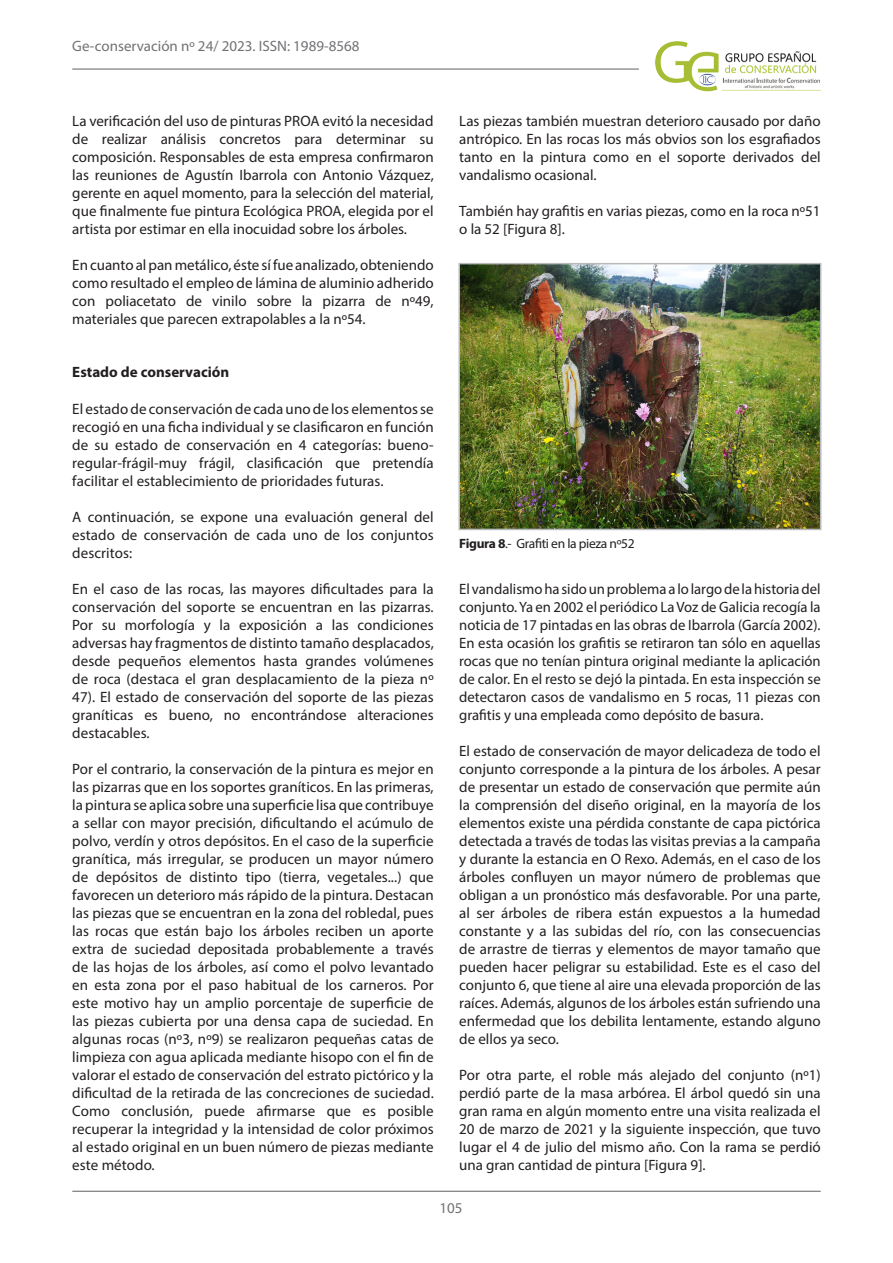
<style>
.page{position:relative;width:893px;height:1263px;background:#fff}
.page>*{position:absolute;margin:0;border:0;box-sizing:border-box;transform-origin:0 0}
.Tipo_de_texto{font:15px/18px "Myriad Pro";color:#231f20;text-align:justify}
.t1{font:15px "Myriad Pro";color:#717275}
.negrita_titulito{font:700 15px "Myriad Pro";color:#231f20}
.Pies_de_foto{font:13.5px "Myriad Pro";letter-spacing:-.025em;color:#231f20}
.s1{font-weight:700}
</style>
<div class="page">
<hr style="left:72px;top:68px;width:567px;height:2px;background:#717275">
<hr style="left:72px;top:1191px;width:749px;height:1px;background:#717275">
<img style="left:654px;top:41px;width:167px;height:51px">
<img style="left:461px;top:266px;width:357px;height:261px">
<div style="left:458px;top:263px;width:363px;height:267px;border:2px solid #b8b9bc"></div>
<p class="t1" style="left:72px;top:37px;width:289px">Ge-conservación nº 24/ 2023. ISSN: 1989-8568</p>
<p class="Tipo_de_texto" style="left:72px;top:112px;width:363px">La verificación del uso de pinturas PROA evitó la necesidad de realizar análisis concretos para determinar su composición. Responsables de esta empresa confirmaron las reuniones de Agustín Ibarrola con Antonio Vázquez, gerente en aquel momento, para la selección del material, que finalmente fue pintura Ecológica PROA, elegida por el artista por estimar en ella inocuidad sobre los árboles.</p>
<p class="Tipo_de_texto" style="left:72px;top:256px;width:363px">En cuanto al pan metálico, éste sí fue analizado, obteniendo como resultado el empleo de lámina de aluminio adherido con poliacetato de vinilo sobre la pizarra de nº49, materiales que parecen extrapolables a la nº54.</p>
<p class="negrita_titulito" style="left:72px;top:362px;width:159px">Estado de conservación</p>
<p class="Tipo_de_texto" style="left:72px;top:400px;width:363px">El estado de conservación de cada uno de los elementos se recogió en una ficha individual y se clasificaron en función de su estado de conservación en 4 categorías: bueno&shy;regular-frágil-muy frágil, clasificación que pretendía facilitar el establecimiento de prioridades futuras.</p>
<p class="Tipo_de_texto" style="left:72px;top:508px;width:363px">A continuación, se expone una evaluación general del estado de conservación de cada uno de los conjuntos descritos:</p>
<p class="Tipo_de_texto" style="left:72px;top:580px;width:363px">En el caso de las rocas, las mayores dificultades para la conservación del soporte se encuentran en las pizarras.<br>Por su morfología y la exposición a las condiciones adversas hay fragmentos de distinto tamaño desplacados, desde pequeños elementos hasta grandes volúmenes de roca (destaca el gran desplacamiento de la pieza nº 47). El estado de conservación del soporte de las piezas graníticas es bueno, no encontrándose alteraciones destacables.</p>
<p class="Tipo_de_texto" style="left:72px;top:760px;width:363px">Por el contrario, la conservación de la pintura es mejor en las pizarras que en los soportes graníticos. En las primeras, la pintura se aplica sobre una superficie lisa que contribuye a sellar con mayor precisión, dificultando el acúmulo de polvo, verdín y otros depósitos. En el caso de la superficie granítica, más irregular, se producen un mayor número de depósitos de distinto tipo (tierra, vegetales...) que favorecen un deterioro más rápido de la pintura. Destacan las piezas que se encuentran en la zona del robledal, pues las rocas que están bajo los árboles reciben un aporte extra de suciedad depositada probablemente a través de las hojas de los árboles, así como el polvo levantado en esta zona por el paso habitual de los carneros. Por este motivo hay un amplio porcentaje de superficie de las piezas cubierta por una densa capa de suciedad. En algunas rocas (nº3, nº9) se realizaron pequeñas catas de limpieza con agua aplicada mediante hisopo con el fin de valorar el estado de conservación del estrato pictórico y la dificultad de la retirada de las concreciones de suciedad.<br>Como conclusión, puede afirmarse que es posible recuperar la integridad y la intensidad de color próximos al estado original en un buen número de piezas mediante este método.</p>
<p class="Tipo_de_texto" style="left:459px;top:112px;width:363px">Las piezas también muestran deterioro causado por daño antrópico. En las rocas los más obvios son los esgrafiados tanto en la pintura como en el soporte derivados del vandalismo ocasional.</p>
<p class="Tipo_de_texto" style="left:459px;top:202px;width:363px">También hay grafitis en varias piezas, como en la roca nº51 o la 52 [Figura 8].</p>
<p class="Pies_de_foto" style="left:459px;top:535px;width:177px"><span class="s1">Figura 8</span>.- Grafiti en la pieza nº52</p>
<p class="Tipo_de_texto" style="left:459px;top:580px;width:363px">El vandalismo ha sido un problema a lo largo de la historia del conjunto. Ya en 2002 el periódico La Voz de Galicia recogía la noticia de 17 pintadas en las obras de Ibarrola (García 2002).<br>En esta ocasión los grafitis se retiraron tan sólo en aquellas rocas que no tenían pintura original mediante la aplicación de calor. En el resto se dejó la pintada. En esta inspección se detectaron casos de vandalismo en 5 rocas, 11 piezas con grafitis y una empleada como depósito de basura.</p>
<p class="Tipo_de_texto" style="left:459px;top:742px;width:363px">El estado de conservación de mayor delicadeza de todo el conjunto corresponde a la pintura de los árboles. A pesar de presentar un estado de conservación que permite aún la comprensión del diseño original, en la mayoría de los elementos existe una pérdida constante de capa pictórica detectada a través de todas las visitas previas a la campaña y durante la estancia en O Rexo. Además, en el caso de los árboles confluyen un mayor número de problemas que obligan a un pronóstico más desfavorable. Por una parte, al ser árboles de ribera están expuestos a la humedad constante y a las subidas del río, con las consecuencias de arrastre de tierras y elementos de mayor tamaño que pueden hacer peligrar su estabilidad. Este es el caso del conjunto 6, que tiene al aire una elevada proporción de las raíces. Además, algunos de los árboles están sufriendo una enfermedad que los debilita lentamente, estando alguno de ellos ya seco.</p>
<p class="Tipo_de_texto" style="left:459px;top:1066px;width:363px">Por otra parte, el roble más alejado del conjunto (nº1) perdió parte de la masa arbórea. El árbol quedó sin una gran rama en algún momento entre una visita realizada el 20 de marzo de 2021 y la siguiente inspección, que tuvo lugar el 4 de julio del mismo año. Con la rama se perdió una gran cantidad de pintura [Figura 9].</p>
<p class="t1" style="left:439px;top:1198px;width:25px">105</p>
</div>
